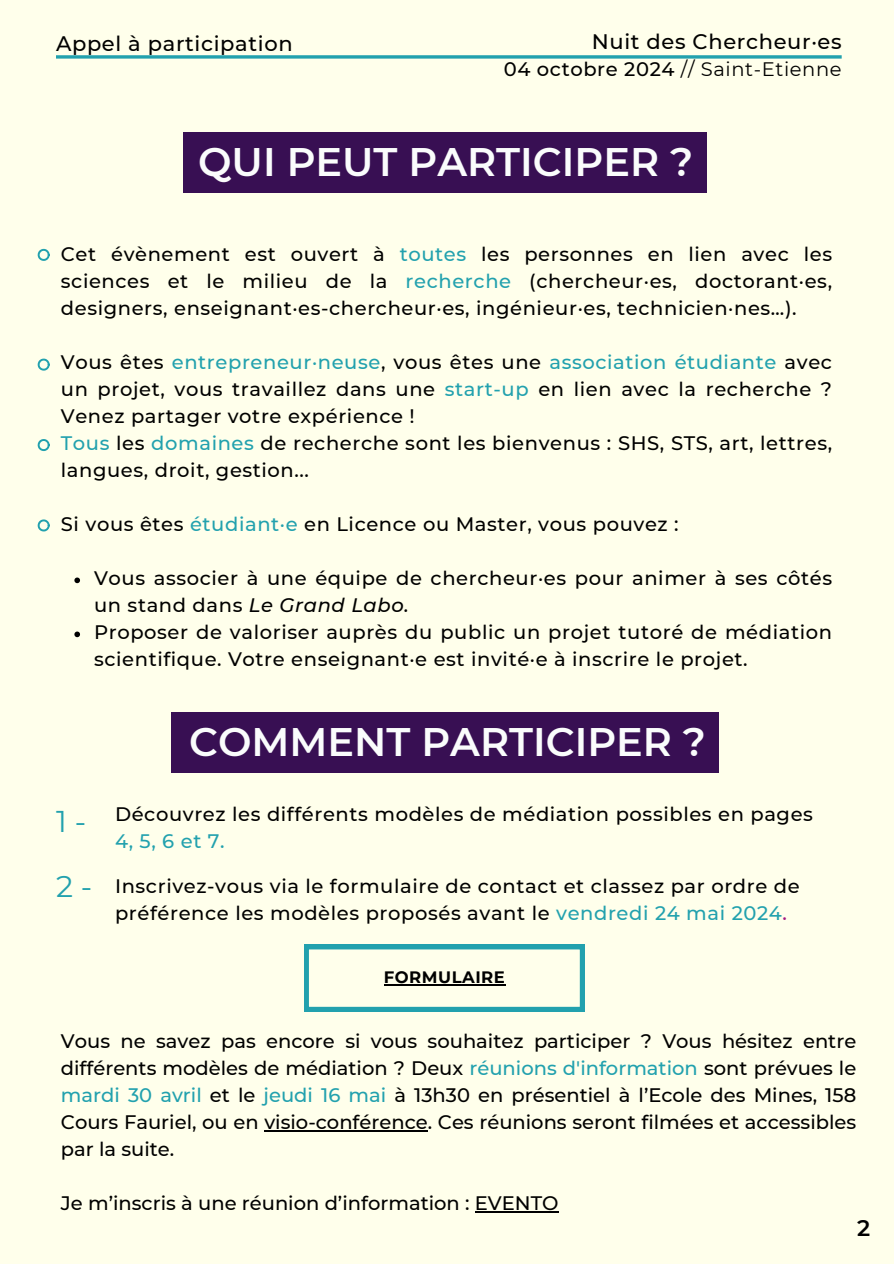
<style>
.page{position:relative;width:894px;height:1264px;background:#fff}
.page>*{position:absolute;margin:0;border:0;box-sizing:border-box;transform-origin:0 0}
.t1{font:600 39.75px "Montserrat";color:#fafcfc}
.t2{font:30px "Montserrat";color:#22a1ae}
.t3{font:600 22.5px "Montserrat";color:#000}
.t4{font:500 21px "Montserrat";letter-spacing:.03em;color:#000}
.t5{font:500 19.5px/27px "Montserrat";letter-spacing:.03em;color:#000}
.t6{font:500 19.5px "Montserrat";color:#000}
.t7{font:19.5px "Montserrat";letter-spacing:.03em;color:#000}
.t8{font:500 19.5px "Montserrat";color:#22a1ae}
.t9{font:700 16.5px "Montserrat";letter-spacing:.03em;color:#000}
.s1{font-weight:500}
.s2{color:#22a1ae}
.s3{font-style:italic}
.s4{color:#a31881}
</style>
<div class="page">
<div style="left:0;top:0;width:893px;height:1263px;background:#ffffeb"></div>
<svg style="left:56px;top:55px;width:785px;height:4px;background:#44afb7"></svg>
<svg style="left:74px;top:577px;width:6px;height:6px"></svg>
<svg style="left:74px;top:631px;width:6px;height:6px"></svg>
<div style="left:183px;top:133px;width:523px;height:60px;background:#380f53"></div>
<div style="left:171px;top:711px;width:547px;height:61px;background:#380f53"></div>
<hr style="left:264px;top:1130px;width:163px;height:1px;background:#000">
<hr style="left:474px;top:1211px;width:84px;height:1px;background:#000">
<svg style="left:304px;top:944px;width:280px;height:67px"></svg>
<hr style="left:383px;top:984px;width:122px;height:1px;background:#000">
<svg style="left:37px;top:358px;width:13px;height:13px"></svg>
<svg style="left:37px;top:519px;width:13px;height:13px"></svg>
<svg style="left:37px;top:439px;width:13px;height:12px"></svg>
<svg style="left:37px;top:248px;width:13px;height:13px"></svg>
<p class="t4" style="left:56px;top:31px;width:238px">Appel à participation</p>
<p class="t4" style="left:591px;top:29px;width:251px">Nuit des Chercheur·es</p>
<p class="t7" style="left:503px;top:57px;width:339px"><span class="s1">04 octobre 2024</span> // Saint-Etienne</p>
<h1 class="t1" style="left:198px;top:138px;width:496px">QUI PEUT PARTICIPER ?</h1>
<p class="t5" style="left:61px;top:241px;width:772px;text-align:justify">Cet évènement est ouvert à <span class="s2">toutes</span> les personnes en lien avec les sciences et le milieu de la <span class="s2">recherche</span> (chercheur·es, doctorant·es, designers, enseignant·es-chercheur·es, ingénieur·es, technicien·nes…).</p>
<p class="t5" style="left:61px;top:349px;width:772px">Vous êtes <span class="s2">entrepreneur·neuse</span>, vous êtes une <span class="s2">association étudiante</span> avec un projet, vous travaillez dans une <span class="s2">start-up</span> en lien avec la recherche ?<br>Venez partager votre expérience !<br><span class="s2">Tous</span> les <span class="s2">domaines</span> de recherche sont les bienvenus : SHS, STS, art, lettres, langues, droit, gestion...</p>
<p class="t5" style="left:61px;top:511px;width:619px">Si vous êtes <span class="s2">étudiant·e</span> en Licence ou Master, vous pouvez :</p>
<p class="t5" style="left:94px;top:565px;width:739px">Vous associer à une équipe de chercheur·es pour animer à ses côtés un stand dans <span class="s3">Le Grand Labo.<br></span>Proposer de valoriser auprès du public un projet tutoré de médiation scientifique. Votre enseignant·e est invité·e à inscrire le projet.</p>
<h2 class="t2" style="left:56px;top:802px;width:32px">1 -</h2>
<h2 class="t2" style="left:56px;top:867px;width:38px">2 -</h2>
<h1 class="t1" style="left:189px;top:717px;width:518px">COMMENT PARTICIPER ?</h1>
<p class="t5" style="left:115px;top:801px;width:699px">Découvrez les différents modèles de médiation possibles en pages</p>
<p class="t8" style="left:115px;top:829px;width:111px">4, 5, 6 et 7.</p>
<p class="t5" style="left:115px;top:872px;width:686px">Inscrivez-vous via le formulaire de contact et classez par ordre de préférence les modèles proposés avant le <span class="s2">vendredi 24 mai 2024</span><span class="s4">.</span></p>
<p class="t9" style="left:383px;top:967px;width:123px">FORMULAIRE</p>
<p class="t5" style="left:61px;top:1027px;width:796px;text-align:justify">Vous ne savez pas encore si vous souhaitez participer ? Vous hésitez entre différents modèles de médiation ? Deux <span class="s2">réunions d'information</span> sont prévues le <span class="s2">mardi 30 avril</span> et le <span class="s2">jeudi 16 mai</span> à 13h30 en présentiel à l’Ecole des Mines, 158<br>Cours Fauriel, ou en visio-conférence. Ces réunions seront filmées et accessibles par la suite.</p>
<p class="t6" style="left:61px;top:1191px;width:499px">Je m’inscris à une réunion d’information : EVENTO</p>
<p class="t3" style="left:856px;top:1214px;width:15px">2</p>
</div>
